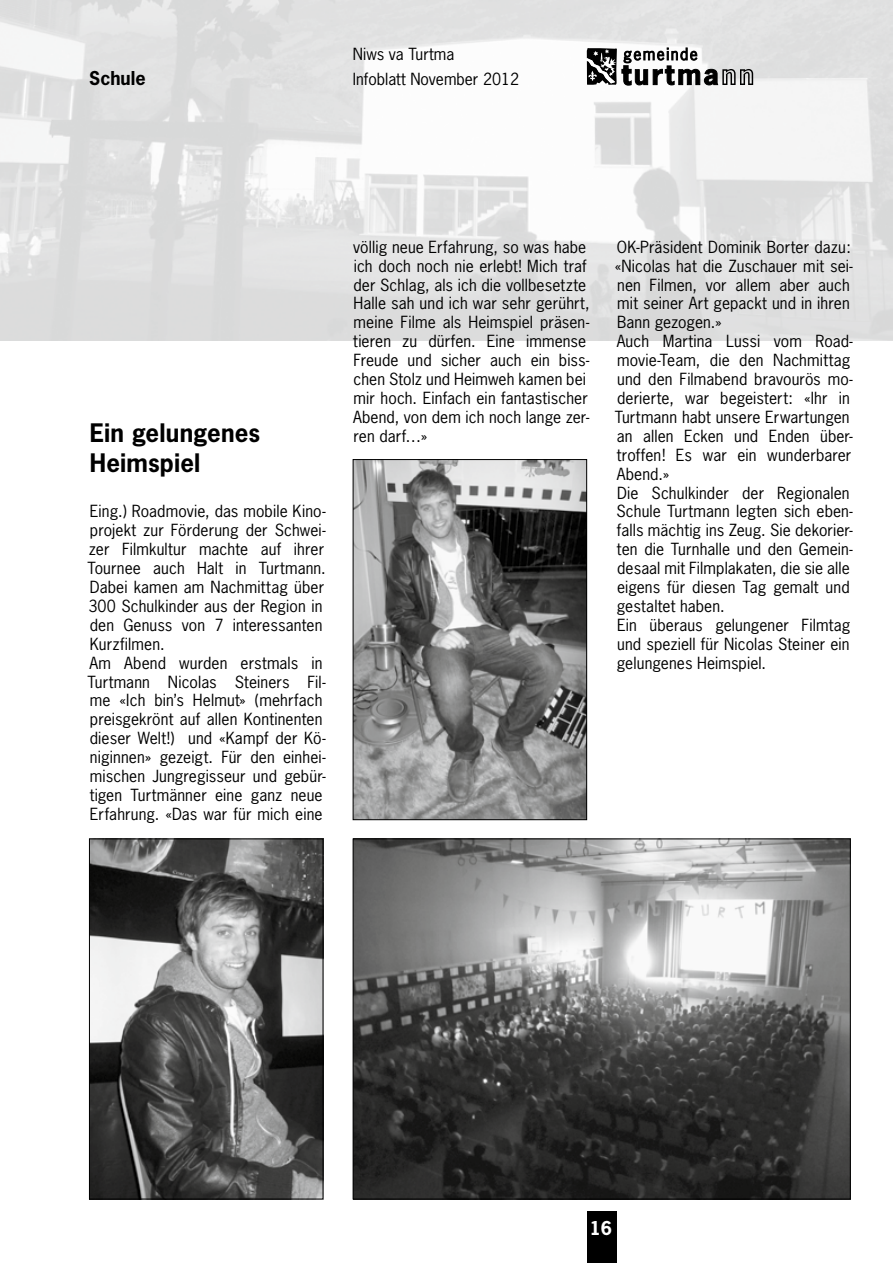
<style>
.page{position:relative;width:893px;height:1263px;background:#fff}
.page>*{position:absolute;margin:0;border:0;box-sizing:border-box;transform-origin:0 0}
.t1{font:700 24px/30px "News Gothic";letter-spacing:.005em;color:#000}
.t2{font:700 18px "News Gothic";color:#000}
.t3{font:700 18px "News Gothic";color:#fff}
.t4{font:15.75px/18.9px "News Gothic";letter-spacing:.005em;color:#000}
</style>
<div class="page">
<div style="left:587px;top:1212px;width:30px;height:51px;background:#000"></div>
<img style="left:0;top:0;width:893px;height:340px">
<svg style="left:587px;top:47px;width:166px;height:39px"></svg>
<img style="left:91px;top:841px;width:230px;height:356px">
<div style="left:89px;top:839px;width:234px;height:360px;border:1px solid #000"></div>
<img style="left:355px;top:461px;width:230px;height:357px">
<div style="left:353px;top:459px;width:234px;height:361px;border:1px solid #000"></div>
<img style="left:355px;top:841px;width:493px;height:356px">
<p class="t2" style="left:89px;top:67px;width:58px">Schule</p>
<p class="t4" style="left:353px;top:41px;width:168px;line-height:25.5px">Niws va Turtma<br>Infoblatt November 2012</p>
<h1 class="t1" style="left:90px;top:417px;width:172px">Ein gelungenes<br>Heimspiel</h1>
<p class="t4" style="left:87px;top:502px;width:240px">Eing.) Roadmovie, das mobile Kino&shy;projekt zur Förderung der Schwei&shy;zer Filmkultur machte auf ihrer<br>Tournee auch Halt in Turtmann.<br>Dabei kamen am Nachmittag über<br>300 Schulkinder aus der Region in den Genuss von 7 interessanten<br>Kurzfilmen.<br>Am Abend wurden erstmals in<br>Turtmann Nicolas Steiners Fil&shy;me «Ich bin’s Helmut» (mehrfach preisgekrönt auf allen Kontinenten dieser Welt!) und «Kampf der Kö&shy;niginnen» gezeigt. Für den einhei&shy;mischen Jungregisseur und gebür&shy;tigen Turtmänner eine ganz neue<br>Erfahrung. «Das war für mich eine</p>
<p class="t4" style="left:353px;top:237px;width:238px">völlig neue Erfahrung, so was habe ich doch noch nie erlebt! Mich traf der Schlag, als ich die vollbesetzte<br>Halle sah und ich war sehr gerührt, meine Filme als Heimspiel präsen&shy;tieren zu dürfen. Eine immense<br>Freude und sicher auch ein biss&shy;chen Stolz und Heimweh kamen bei mir hoch. Einfach ein fantastischer<br>Abend, von dem ich noch lange zer&shy;ren darf…»</p>
<p class="t4" style="left:615px;top:237px;width:240px">OK-Präsident Dominik Borter dazu: «Nicolas hat die Zuschauer mit sei&shy;nen Filmen, vor allem aber auch mit seiner Art gepackt und in ihren<br>Bann gezogen.»<br>Auch Martina Lussi vom Road&shy;movie-Team, die den Nachmittag und den Filmabend bravourös mo&shy;derierte, war begeistert: «Ihr in<br>Turtmann habt unsere Erwartungen an allen Ecken und Enden über&shy;troffen! Es war ein wunderbarer<br>Abend.»<br>Die Schulkinder der Regionalen<br>Schule Turtmann legten sich eben&shy;falls mächtig ins Zeug. Sie dekorier&shy;ten die Turnhalle und den Gemein&shy;desaal mit Filmplakaten, die sie alle eigens für diesen Tag gemalt und gestaltet haben.<br>Ein überaus gelungener Filmtag und speziell für Nicolas Steiner ein gelungenes Heimspiel.</p>
<p class="t3" style="left:590px;top:1216px;width:24px">16</p>
</div>
